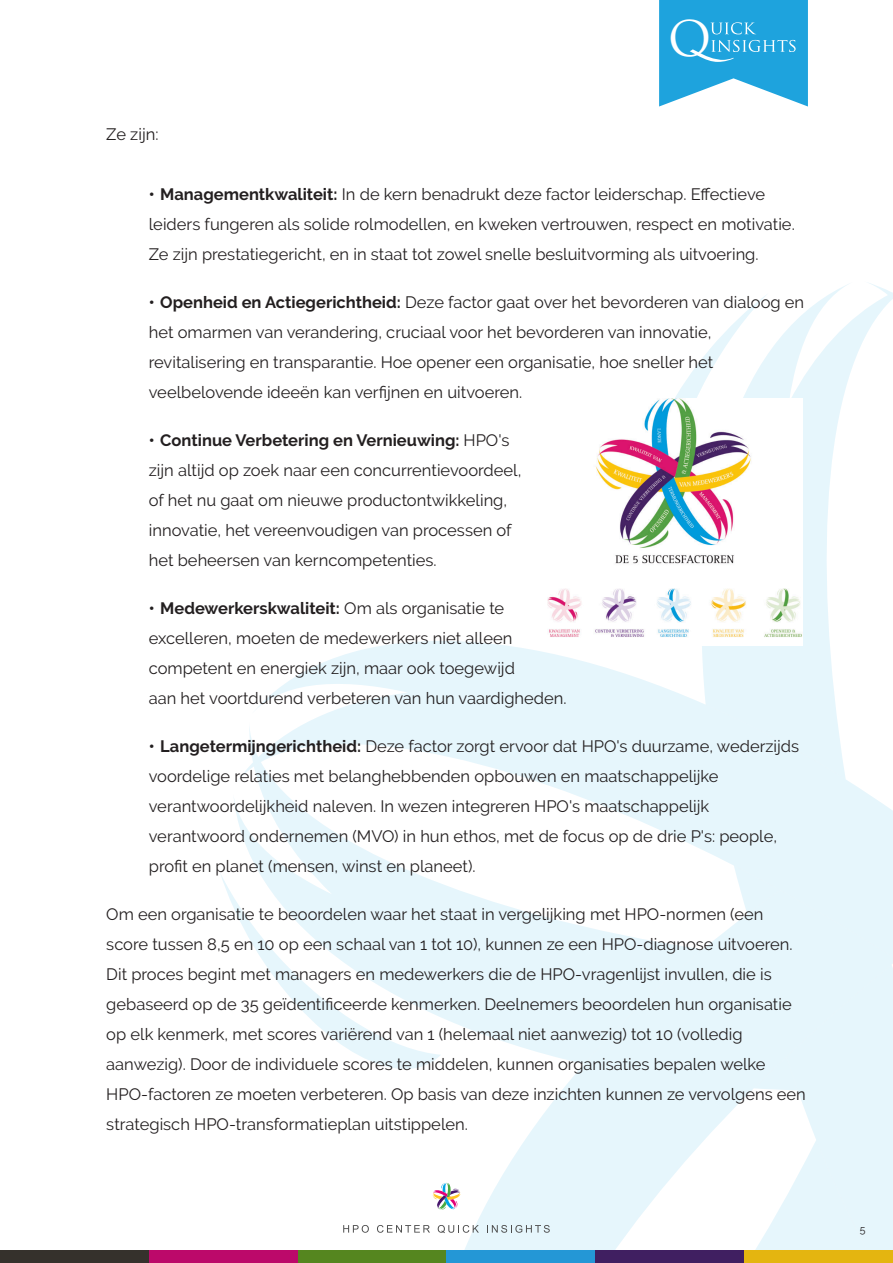
<style>
.page{position:relative;width:893px;height:1263px;background:#fff}
.page>*{position:absolute;margin:0;border:0;box-sizing:border-box;transform-origin:0 0}
.t1{font:47.85px "Trajan Pro";color:#fff}
.t2{font:16.5px/30px "Raleway";color:#231f20}
.t3{font:10.5px "Raleway";color:#231f20}
.s1{font-weight:700}
</style>
<div class="page">
<svg style="left:659px;top:0;width:149px;height:107px;background:#43b2e2"></svg>
<svg style="left:437px;top:962px;width:182px;height:288px;fill:#e6f6fc"></svg>
<svg style="left:234px;top:641px;width:385px;height:321px"></svg>
<svg style="left:619px;top:283px;width:274px;height:967px"></svg>
<svg style="left:221px;top:871px;width:220px;height:217px"></svg>
<div style="left:0;top:1250px;width:149px;height:13px;background:#35312c"></div>
<div style="left:149px;top:1250px;width:149px;height:13px;background:#bc096a"></div>
<div style="left:298px;top:1250px;width:148px;height:13px;background:#55861f"></div>
<div style="left:446px;top:1250px;width:149px;height:13px;background:#2497d6"></div>
<div style="left:595px;top:1250px;width:149px;height:13px;background:#401f61"></div>
<div style="left:744px;top:1250px;width:149px;height:13px;background:#e4b510"></div>
<svg style="left:343px;top:1225px;width:26px;height:8px"></svg>
<svg style="left:377px;top:1225px;width:53px;height:8px"></svg>
<svg style="left:438px;top:1225px;width:41px;height:8px"></svg>
<svg style="left:487px;top:1225px;width:63px;height:8px"></svg>
<div style="left:428px;top:1177px;width:37px;height:38px;background:#fff;border-radius:50%"></div>
<svg style="left:432px;top:1182px;width:29px;height:28px"></svg>
<img style="left:548px;top:398px;width:255px;height:248px">
<p class="t2" style="left:106px;top:119px;width:54px">Ze zijn:</p>
<h1 class="t1" style="left:668px;top:20px;width:45px">O</h1>
<p class="t2" style="left:149px;top:179px;width:647px"><span class="s1">• Managementkwaliteit:</span> In de kern benadrukt deze factor leiderschap. Effectieve leiders fungeren als solide rolmodellen, en kweken vertrouwen, respect en motivatie.<br>Ze zijn prestatiegericht, en in staat tot zowel snelle besluitvorming als uitvoering.</p>
<p class="t2" style="left:149px;top:287px;width:657px"><span class="s1">• Openheid en Actiegerichtheid:</span> Deze factor gaat over het bevorderen van dialoog en het omarmen van verandering, cruciaal voor het bevorderen van innovatie, revitalisering en transparantie. Hoe opener een organisatie, hoe sneller het veelbelovende ideeën kan verfijnen en uitvoeren.</p>
<p class="t2" style="left:149px;top:425px;width:374px"><span class="s1">• Continue Verbetering en Vernieuwing:</span> HPO's zijn altijd op zoek naar een concurrentievoordeel, of het nu gaat om nieuwe productontwikkeling, innovatie, het vereenvoudigen van processen of het beheersen van kerncompetenties.</p>
<p class="t2" style="left:149px;top:593px;width:419px"><span class="s1">• Medewerkerskwaliteit:</span> Om als organisatie te excelleren, moeten de medewerkers niet alleen competent en energiek zijn, maar ook toegewijd<br>aan het voortdurend verbeteren van hun vaardigheden.</p>
<p class="t2" style="left:149px;top:731px;width:652px"><span class="s1">• Langetermijngerichtheid:</span> Deze factor zorgt ervoor dat HPO's duurzame, wederzijds voordelige relaties met belanghebbenden opbouwen en maatschappelijke verantwoordelijkheid naleven. In wezen integreren HPO's maatschappelijk verantwoord ondernemen (MVO) in hun ethos, met de focus op de drie P's: people, profit en planet (mensen, winst en planeet).</p>
<p class="t2" style="left:106px;top:899px;width:701px">Om een organisatie te beoordelen waar het staat in vergelijking met HPO-normen (een score tussen 8,5 en 10 op een schaal van 1 tot 10), kunnen ze een HPO-diagnose uitvoeren.<br>Dit proces begint met managers en medewerkers die de HPO-vragenlijst invullen, die is gebaseerd op de 35 geïdentificeerde kenmerken. Deelnemers beoordelen hun organisatie op elk kenmerk, met scores variërend van 1 (helemaal niet aanwezig) tot 10 (volledig aanwezig). Door de individuele scores te middelen, kunnen organisaties bepalen welke HPO-factoren ze moeten verbeteren. Op basis van deze inzichten kunnen ze vervolgens een strategisch HPO-transformatieplan uitstippelen.</p>
<p class="t3" style="left:860px;top:1223px;width:7px">5</p>
</div>
